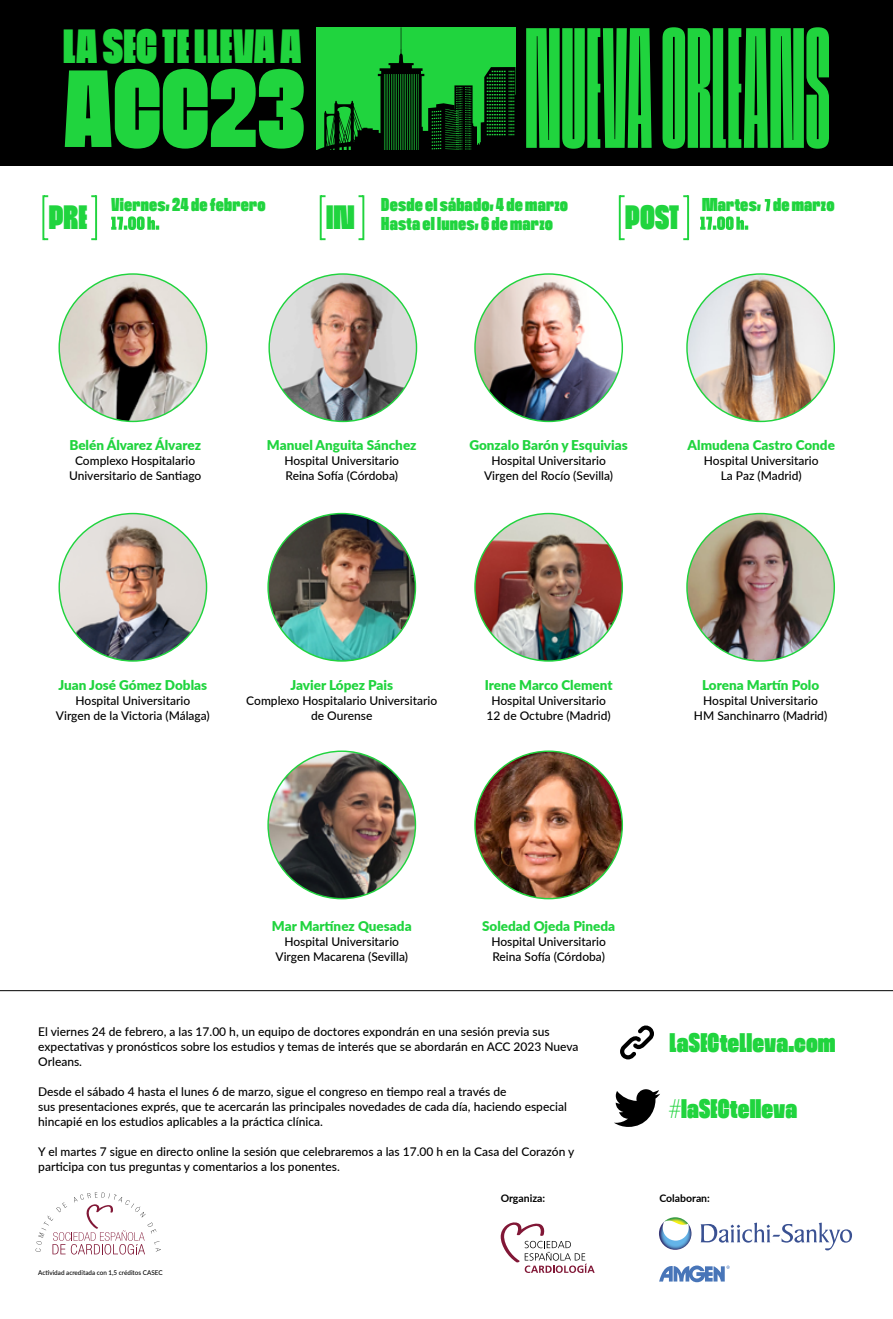
<style>
.page{position:relative;width:893px;height:1319px;background:#fff}
.page>*{position:absolute;margin:0;border:0;box-sizing:border-box;transform-origin:0 0}
.t1{font:170.85px "Cinderblock 175";letter-spacing:.005em;color:#20d43e}
.t2{font:109.65px "Cinderblock 50";color:#20d43e}
.t3{font:64.35px "Cinderblock 50";color:#20d43e}
.t4{font:48.15px "Cinderblock 50";color:#20d43e}
.t5{font:33.9px "Cinderblock 50";color:#20d43e}
.t6{font:27px "Cinderblock 50";color:#20d43e}
.t7{font:18.75px "Cinderblock 50";letter-spacing:.01em;color:#20d43e}
.t8{font:900 13.5px "Lato";color:#20d43e}
.t9{font:500 12px/15px "Lato";color:#000;text-align:center}
.t10{font:700 10.5px "Lato";color:#000}
.t11{font:500 6.6px "Lato";color:#000;scale:.96 1}
.s1{font-size:64.35px}
</style>
<div class="page">
<div style="left:0;top:0;width:893px;height:165px;background:#000"></div>
<svg style="left:36px;top:1192px;width:125px;height:62px"></svg>
<hr style="left:0;top:990px;width:893px;height:1px;background:#000">
<img style="left:59px;top:274px;width:148px;height:147px;border-radius:74px">
<img style="left:268px;top:513px;width:147px;height:148px;border-radius:74px">
<img style="left:475px;top:513px;width:147px;height:148px;border-radius:74px">
<img style="left:269px;top:274px;width:147px;height:147px;border-radius:74px">
<img style="left:268px;top:751px;width:147px;height:147px;border-radius:74px">
<img style="left:687px;top:513px;width:147px;height:148px;border-radius:74px">
<img style="left:475px;top:274px;width:147px;height:147px;border-radius:74px">
<img style="left:687px;top:275px;width:147px;height:146px">
<img style="left:475px;top:751px;width:147px;height:147px;border-radius:74px">
<img style="left:59px;top:513px;width:148px;height:148px;border-radius:74px">
<svg style="left:501px;top:1222px;width:94px;height:50px"></svg>
<svg style="left:620px;top:1025px;width:34px;height:34px"></svg>
<svg style="left:614px;top:1089px;width:46px;height:37px"></svg>
<svg style="left:316px;top:27px;width:200px;height:123px"></svg>
<svg style="left:111px;top:216px;width:48px;height:14px"></svg>
<svg style="left:700px;top:216px;width:48px;height:14px"></svg>
<svg style="left:765px;top:199px;width:5px;height:12px"></svg>
<svg style="left:701px;top:1222px;width:151px;height:28px"></svg>
<svg style="left:659px;top:1217px;width:32px;height:32px"></svg>
<svg style="left:659px;top:1265px;width:71px;height:16px"></svg>
<p class="t4" style="left:63px;top:19px;width:240px">LA SEC TE LLEVA A</p>
<p class="t2" style="left:63px;top:48px;width:244px">ACC23</p>
<p class="t1" style="left:525px;top:-11px;width:306px">NUEVA ORLEANS</p>
<p class="t3" style="left:42px;top:182px;width:8px">[</p>
<p class="t3" style="left:358px;top:182px;width:8px">]</p>
<p class="t5" style="left:49px;top:199px;width:50px">PRE <span class="s1">]</span></p>
<p class="t5" style="left:618px;top:199px;width:73px"><span class="s1">[</span>POST <span class="s1">]</span></p>
<p class="t5" style="left:319px;top:199px;width:37px"><span class="s1">[</span>IN</p>
<p class="t7" style="left:111px;top:194px;width:156px">Viernes, 24 de febrero</p>
<p class="t7" style="left:702px;top:194px;width:134px">Martes, de marzo</p>
<p class="t7" style="left:381px;top:194px;width:188px">Desde el sábado, 4 de marzo</p>
<p class="t7" style="left:381px;top:213px;width:173px">Hasta el lunes, 6 de marzo</p>
<p class="t8" style="left:69px;top:435px;width:133px">Belén Álvarez Álvarez</p>
<p class="t9" style="left:69px;top:453px;width:134px">Complexo Hospitalario<br>Universitario de Santiago</p>
<p class="t8" style="left:267px;top:435px;width:151px">Manuel Anguita Sánchez</p>
<p class="t9" style="left:284px;top:453px;width:116px">Hospital Universitario</p>
<p class="t9" style="left:285px;top:468px;width:114px">Reina Sofía (Córdoba)</p>
<p class="t8" style="left:469px;top:435px;width:160px">Gonzalo Barón y Esquivias</p>
<p class="t9" style="left:491px;top:453px;width:116px">Hospital Universitario</p>
<p class="t9" style="left:484px;top:468px;width:130px">Virgen del Rocío (Sevilla)</p>
<p class="t8" style="left:688px;top:435px;width:149px">Almudena Castro Conde</p>
<p class="t9" style="left:704px;top:453px;width:116px">Hospital Universitario</p>
<p class="t9" style="left:721px;top:468px;width:82px">La Paz (Madrid)</p>
<p class="t8" style="left:59px;top:675px;width:150px">Juan José Gómez Doblas</p>
<p class="t9" style="left:76px;top:693px;width:116px">Hospital Universitario</p>
<p class="t9" style="left:56px;top:708px;width:155px">Virgen de la Victoria (Málaga)</p>
<p class="t8" style="left:290px;top:675px;width:104px">Javier López Pais</p>
<p class="t9" style="left:246px;top:693px;width:192px">Complexo Hospitalario Universitario de Ourense</p>
<p class="t8" style="left:485px;top:675px;width:129px">Irene Marco Clement</p>
<p class="t9" style="left:491px;top:693px;width:116px">Hospital Universitario</p>
<p class="t9" style="left:487px;top:708px;width:125px">12 de Octubre (Madrid)</p>
<p class="t8" style="left:702px;top:675px;width:119px">Lorena Martín Polo</p>
<p class="t9" style="left:703px;top:693px;width:116px">Hospital Universitario</p>
<p class="t9" style="left:694px;top:708px;width:135px">HM Sanchinarro (Madrid)</p>
<p class="t8" style="left:272px;top:915px;width:141px">Mar Martínez Quesada</p>
<p class="t9" style="left:284px;top:933px;width:116px">Hospital Universitario</p>
<p class="t9" style="left:276px;top:948px;width:134px">Virgen Macarena (Sevilla)</p>
<p class="t8" style="left:482px;top:915px;width:135px">Soledad Ojeda Pineda</p>
<p class="t9" style="left:491px;top:933px;width:116px">Hospital Universitario</p>
<p class="t9" style="left:492px;top:948px;width:114px">Reina Sofía (Córdoba)</p>
<p class="t9" style="left:38px;top:1023px;width:513px">El viernes 24 de febrero, a las 17.00 h, un equipo de doctores expondrán en una sesión previa sus</p>
<p class="t9" style="left:38px;top:1038px;width:542px;text-align:left">expectativas y pronósticos sobre los estudios y temas de interés que se abordarán en ACC 2023 Nueva<br>Orleans.</p>
<p class="t9" style="left:38px;top:1083px;width:470px">Desde el sábado 4 hasta el lunes 6 de marzo, sigue el congreso en tiempo real a través de</p>
<p class="t9" style="left:38px;top:1098px;width:530px">sus presentaciones exprés, que te acercarán las principales novedades de cada día, haciendo especial</p>
<p class="t9" style="left:38px;top:1113px;width:286px">hincapié en los estudios aplicables a la práctica clínica.</p>
<p class="t9" style="left:38px;top:1143px;width:538px">Y el martes 7 sigue en directo online la sesión que celebraremos a las 17.00 h en la Casa del Corazón y</p>
<p class="t9" style="left:38px;top:1158px;width:303px">participa con tus preguntas y comentarios a los ponentes.</p>
<p class="t6" style="left:670px;top:1027px;width:168px">LaSECteLleva.com</p>
<p class="t6" style="left:669px;top:1093px;width:130px">#laSECtelleva</p>
<p class="t11" style="left:38px;top:1267px;width:131px">Actividad acreditada con 1,5 créditos CASEC</p>
<p class="t10" style="left:501px;top:1189px;width:46px">Organiza:</p>
<p class="t10" style="left:659px;top:1189px;width:52px">Colaboran:</p>
</div>
